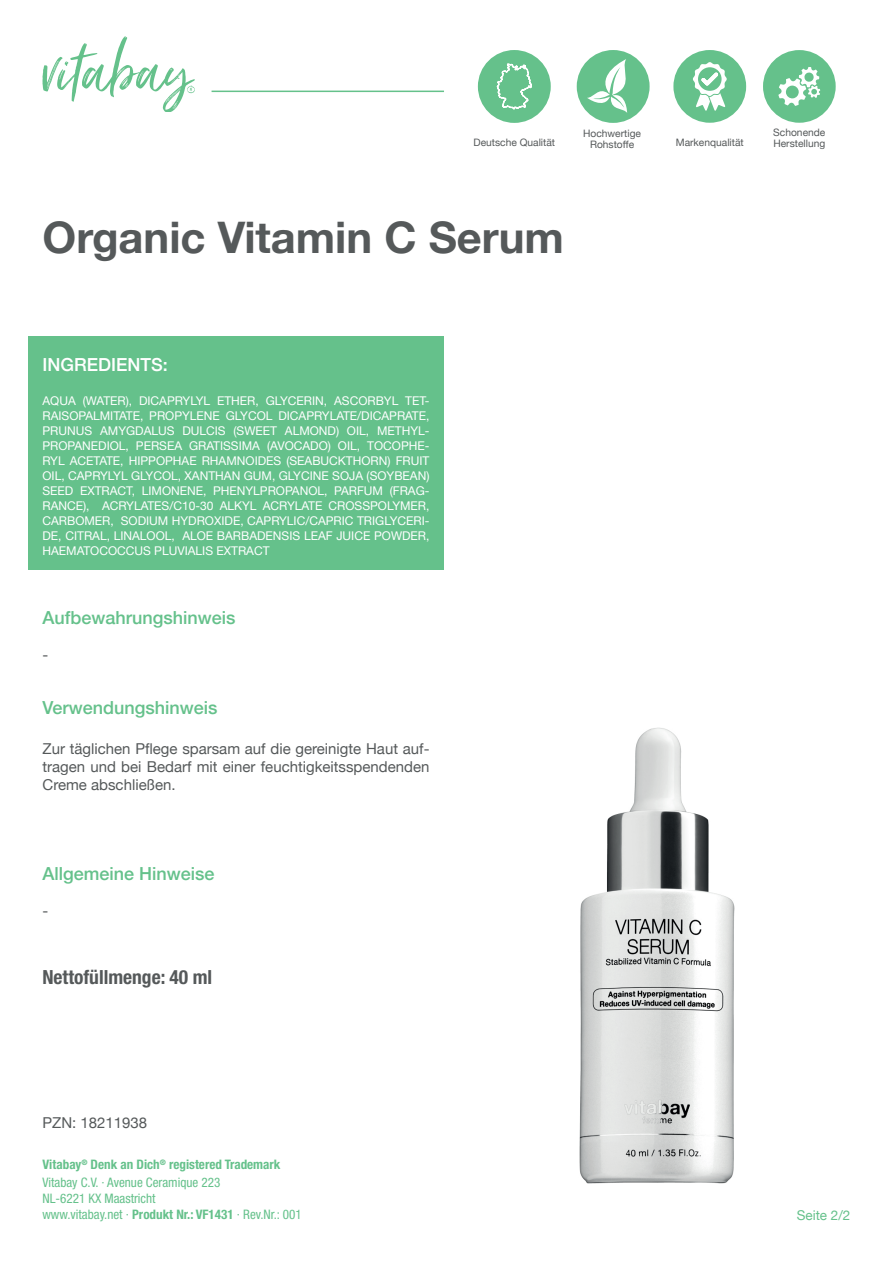
<style>
.page{position:relative;width:893px;height:1263px;background:#fff}
.page>*{position:absolute;margin:0;border:0;box-sizing:border-box;transform-origin:0 0}
.t1{font:700 43.5px "Helvetica Neue";color:#55595a}
.t2{font:700 condensed 19.5px "Helvetica Neue LTW1 G";color:#55595a}
.t3{font:500 18px "Helvetica Neue";color:#65c18b}
.t4{font:500 18px "Helvetica Neue";color:#fff}
.t5{font:15px/18px "Helvetica Neue";color:#55595a;text-align:justify}
.t6{font:13.5px "Helvetica Neue";color:#65c18b}
.t7{font:700 condensed 13.05px/18px "Helvetica Neue LTW1 G";color:#65c18b}
.t8{font:condensed 13.05px/15.8px "Helvetica Neue LTW1 G";color:#65c18b}
.t9{font:12px/15px "Helvetica Neue";color:#fff;text-align:justify}
.t10{font:10.2px/10.6px "Helvetica Neue";color:#55595a}
.s1{font-weight:400}
.s2{font-weight:700}
</style>
<div class="page">
<div style="left:28px;top:336px;width:416px;height:234px;background:#65c18b"></div>
<svg style="left:43px;top:36px;width:151px;height:76px"></svg>
<hr style="left:212px;top:91px;width:232px;height:1px;background:#65c18b">
<div style="left:478px;top:50px;width:73px;height:73px;background:#65c18b;border-radius:50%"></div>
<svg style="left:496px;top:63px;width:36px;height:47px"></svg>
<div style="left:673px;top:50px;width:73px;height:73px;background:#65c18b;border-radius:50%"></div>
<svg style="left:693px;top:62px;width:34px;height:49px"></svg>
<div style="left:763px;top:50px;width:73px;height:73px;background:#65c18b;border-radius:50%"></div>
<svg style="left:778px;top:67px;width:42px;height:39px"></svg>
<div style="left:577px;top:50px;width:73px;height:73px;background:#65c18b;border-radius:50%"></div>
<svg style="left:587px;top:59px;width:41px;height:54px"></svg>
<img style="left:579px;top:727px;width:156px;height:457px">
<p class="t10" style="left:473px;top:138px;width:83px">Deutsche Qualität</p>
<p class="t10" style="left:676px;top:138px;width:70px">Markenqualität</p>
<p class="t10" style="left:773px;top:128px;width:54px">Schonende<br>Herstellung</p>
<p class="t10" style="left:583px;top:129px;width:59px;text-align:center">Hochwertige<br>Rohstoffe</p>
<h1 class="t1" style="left:43px;top:204px;width:523px">Organic Vitamin C Serum</h1>
<h3 class="t4" style="left:43px;top:350px;width:127px">INGREDIENTS:</h3>
<p class="t9" style="left:43px;top:394px;width:388px">AQUA (WATER), DICAPRYLYL ETHER, GLYCERIN, ASCORBYL TET-RAISOPALMITATE, PROPYLENE GLYCOL DICAPRYLATE/DICAPRATE, PRUNUS AMYGDALUS DULCIS (SWEET ALMOND) OIL, METHYL-PROPANEDIOL, PERSEA GRATISSIMA (AVOCADO) OIL, TOCOPHE-RYL ACETATE, HIPPOPHAE RHAMNOIDES (SEABUCKTHORN) FRUIT OIL, CAPRYLYL GLYCOL, XANTHAN GUM, GLYCINE SOJA (SOYBEAN)<br>SEED EXTRACT, LIMONENE, PHENYLPROPANOL, PARFUM (FRAG-RANCE), ACRYLATES/C10-30 ALKYL ACRYLATE CROSSPOLYMER, CARBOMER, SODIUM HYDROXIDE, CAPRYLIC/CAPRIC TRIGLYCERI-DE, CITRAL, LINALOOL, ALOE BARBADENSIS LEAF JUICE POWDER, HAEMATOCOCCUS PLUVIALIS EXTRACT</p>
<h3 class="t3" style="left:43px;top:603px;width:195px">Aufbewahrungshinweis</h3>
<p class="t5" style="left:43px;top:646px;width:7px">-</p>
<h3 class="t3" style="left:43px;top:693px;width:177px">Verwendungshinweis</h3>
<p class="t5" style="left:43px;top:740px;width:388px">Zur täglichen Pflege sparsam auf die gereinigte Haut auf&shy;tragen und bei Bedarf mit einer feuchtigkeitsspendenden Creme abschließen.</p>
<h3 class="t3" style="left:43px;top:859px;width:174px">Allgemeine Hinweise</h3>
<p class="t5" style="left:43px;top:902px;width:7px">-</p>
<h2 class="t2" style="left:42px;top:965px;width:171px">Nettofüllmenge: 40 ml</h2>
<p class="t5" style="left:43px;top:1114px;width:106px">PZN: 18211938</p>
<p class="t7" style="left:42px;top:1156px;width:240px">Vitabay<sup>®</sup> Denk an Dich<sup>®</sup> registered Trademark<br><span class="s1">Vitabay C.V. · Avenue Ceramique 223</span></p>
<p class="t8" style="left:42px;top:1191px;width:261px">NL-6221 KX Maastricht<br>www.vitabay.net · <span class="s2">Produkt Nr.: VF1431</span> · Rev.Nr.: 001</p>
<p class="t6" style="left:797px;top:1206px;width:55px">Seite 2/2</p>
</div>
